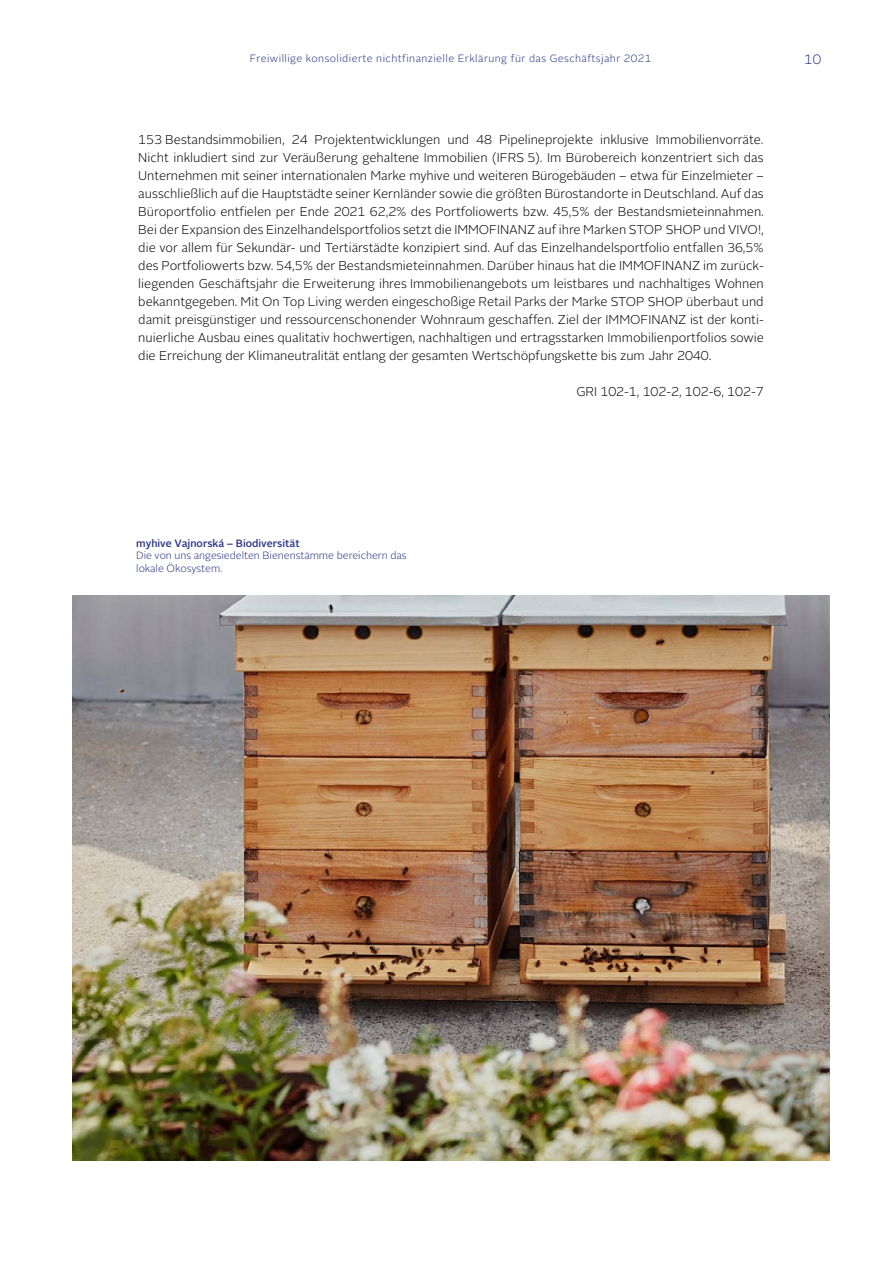
<style>
.page{position:relative;width:893px;height:1263px;background:#fff}
.page>*{position:absolute;margin:0;border:0;box-sizing:border-box;transform-origin:0 0}
.t1{font:300 13.5px "Alright Sans";color:#243283}
.t2{font:300 12.75px/18px "Alright Sans";color:#000;text-align:justify}
.t3{font:300 10.5px "Alright Sans";letter-spacing:.03em;color:#243283}
.t4{font:300 10.5px/12.8px "Alright Sans";color:#243283}
.t5{font:500 10.5px "Alright Sans";color:#243283}
</style>
<div class="page">
<img style="left:72px;top:595px;width:757px;height:566px">
<p class="t3" style="left:250px;top:54px;width:403px">Freiwillige konsolidierte nichtfinanzielle Erklärung für das Geschäftsjahr 2021</p>
<p class="t1" style="left:804px;top:54px;width:18px">10</p>
<p class="t2" style="left:138px;top:132px;width:627px">153 Bestandsimmobilien, 24 Projektentwicklungen und 48 Pipelineprojekte inklusive Immobilienvorräte.<br>Nicht inkludiert sind zur Veräußerung gehaltene Immobilien (IFRS 5). Im Bürobereich konzentriert sich das Unternehmen mit seiner internationalen Marke myhive und weiteren Bürogebäuden – etwa für Einzelmieter – ausschließlich auf die Hauptstädte seiner Kernländer sowie die größten Bürostandorte in Deutschland. Auf das Büroportfolio entfielen per Ende 2021 62,2% des Portfoliowerts bzw. 45,5% der Bestandsmieteinnahmen.<br>Bei der Expansion des Einzelhandelsportfolios setzt die IMMOFINANZ auf ihre Marken STOP SHOP und VIVO!, die vor allem für Sekundär- und Tertiärstädte konzipiert sind. Auf das Einzelhandelsportfolio entfallen 36,5% des Portfoliowerts bzw. 54,5% der Bestandsmieteinnahmen. Darüber hinaus hat die IMMOFINANZ im zurück&shy;liegenden Geschäftsjahr die Erweiterung ihres Immobilienangebots um leistbares und nachhaltiges Wohnen bekanntgegeben. Mit On Top Living werden eingeschoßige Retail Parks der Marke STOP SHOP überbaut und damit preisgünstiger und ressourcenschonender Wohnraum geschaffen. Ziel der IMMOFINANZ ist der konti&shy;nuierliche Ausbau eines qualitativ hochwertigen, nachhaltigen und ertragsstarken Immobilienportfolios sowie die Erreichung der Klimaneutralität entlang der gesamten Wertschöpfungskette bis zum Jahr 2040.</p>
<p class="t2" style="left:576px;top:384px;width:189px">GRI 102-1, 102-2, 102-6, 102-7</p>
<p class="t5" style="left:136px;top:539px;width:165px">myhive Vajnorská – Biodiversität</p>
<p class="t4" style="left:136px;top:550px;width:272px">Die von uns angesiedelten Bienenstämme bereichern das lokale Ökosystem.</p>
</div>
